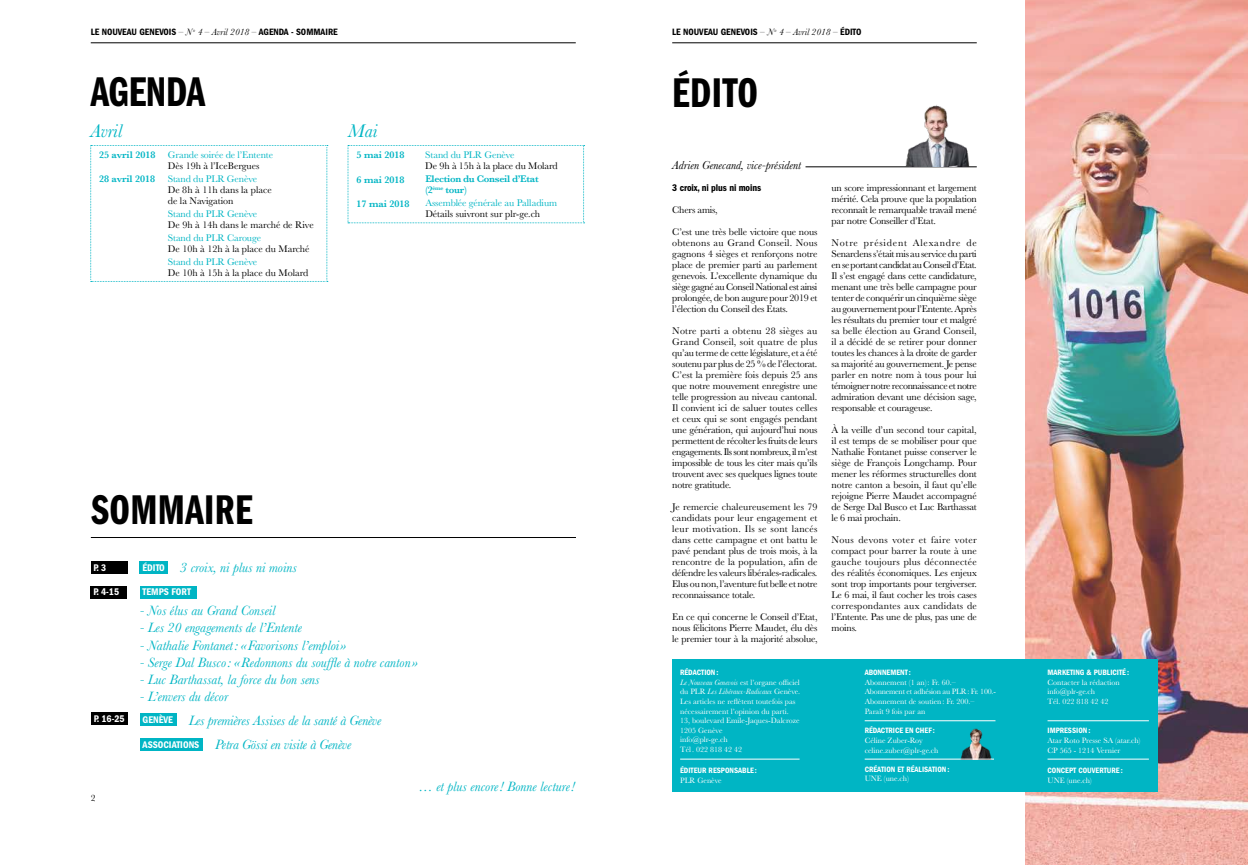
<style>
.page{position:relative;width:1248px;height:865px;background:#fff}
.page>*{position:absolute;margin:0;border:0;box-sizing:border-box;transform-origin:0 0}
.t1{font:43px "ITC Franklin Gothic Std Dm Cp";letter-spacing:.01em;color:#000}
.t2{font:italic 19px "Baskerville";color:#00b5c4}
.t3{font:italic 14px "Baskerville";color:#00b5c4}
.t4{font:italic 12px "Baskerville";color:#000}
.t5{font:10px/11px "Baskerville";letter-spacing:-.02em;color:#000;text-align:justify}
.t6{font:10px/11px "Baskerville";color:#000}
.t7{font:10px "Baskerville";letter-spacing:-.01em;color:#00b5c4}
.t8{font:10px "ITC Franklin Gothic Std Dm Cd";color:#fff}
.t9{font:600 10px "Baskerville";color:#00b5c4}
.t10{font:600 10px/11px "Baskerville";letter-spacing:-.03em;color:#00b5c4}
.t11{font:10px "ITC Franklin Gothic Std Dm Cd";letter-spacing:-.01em;color:#000}
.t12{font:9.5px "ITC Franklin Gothic Std Dm Cd";color:#000}
.t13{font:9.5px "Baskerville";color:#000}
.t14{font:8px/9.6px "Baskerville";color:#fff}
.t15{font:8px "ITC Franklin Gothic Std Dm Cd";color:#fff}
.s1{font-family:"Baskerville";font-style:italic}
.s2{font-style:italic}
</style>
<div class="page">
<img style="left:1024px;top:0;width:223px;height:865px">
<hr style="left:672px;top:43px;width:304px;height:1px;background:#000">
<svg style="left:90px;top:145px;width:238px;height:137px"></svg>
<svg style="left:348px;top:145px;width:236px;height:78px"></svg>
<hr style="left:91px;top:43px;width:484px;height:1px;background:#000">
<hr style="left:91px;top:537px;width:485px;height:1px;background:#000">
<div style="left:140px;top:738px;width:63px;height:12px;background:#00b5c4"></div>
<div style="left:140px;top:713px;width:36px;height:12px;background:#00b5c4"></div>
<div style="left:140px;top:585px;width:56px;height:13px;background:#00b5c4"></div>
<div style="left:140px;top:561px;width:28px;height:12px;background:#00b5c4"></div>
<div style="left:91px;top:561px;width:36px;height:12px;background:#000"></div>
<div style="left:90px;top:585px;width:37px;height:13px;background:#000"></div>
<div style="left:91px;top:712px;width:37px;height:13px;background:#000"></div>
<hr style="left:805px;top:167px;width:171px;height:1px;background:#000">
<div style="left:672px;top:659px;width:485px;height:132px;background:#00b5c4"></div>
<hr style="left:680px;top:759px;width:119px;height:1px;background:#fff">
<hr style="left:1047px;top:759px;width:101px;height:1px;background:#fff">
<hr style="left:1047px;top:720px;width:101px;height:1px;background:#fff">
<hr style="left:864px;top:720px;width:131px;height:1px;background:#fff">
<img style="left:960px;top:728px;width:33px;height:31px">
<hr style="left:864px;top:759px;width:129px;height:1px;background:#fff">
<img style="left:898px;top:105px;width:78px;height:62px">
<p class="t12" style="left:91px;top:26px;width:248px">LE NOUVEAU GENEVOIS <span class="s1">– N</span><sup>o</sup> <span class="s1">4 – Avril 2018 –</span> AGENDA - SOMMAIRE</p>
<p class="t12" style="left:672px;top:26px;width:191px">LE NOUVEAU GENEVOIS <span class="s1">– N</span><sup>o</sup> <span class="s1">4 – Avril 2018 –</span> ÉDITO</p>
<h1 class="t1" style="left:91px;top:68px;width:116px">AGENDA</h1>
<h2 class="t2" style="left:90px;top:118px;width:33px">Avril</h2>
<h2 class="t2" style="left:348px;top:118px;width:31px">Mai</h2>
<p class="t9" style="left:99px;top:148px;width:58px">25 avril 2018</p>
<p class="t9" style="left:356px;top:148px;width:50px">5 mai 2018</p>
<p class="t9" style="left:356px;top:172px;width:50px">6 mai 2018</p>
<p class="t9" style="left:356px;top:197px;width:55px">17 mai 2018</p>
<p class="t7" style="left:168px;top:149px;width:107px">Grande soirée de l’Entente</p>
<p class="t6" style="left:168px;top:161px;width:93px">Dès 19h à l’IceBergues</p>
<p class="t9" style="left:99px;top:172px;width:58px">28 avril 2018</p>
<p class="t7" style="left:168px;top:172px;width:91px">Stand du PLR Genève</p>
<p class="t6" style="left:168px;top:185px;width:105px">De 8h à 11h dans la place de la Navigation</p>
<p class="t7" style="left:168px;top:207px;width:91px">Stand du PLR Genève</p>
<p class="t6" style="left:168px;top:219px;width:147px">De 9h à 14h dans le marché de Rive</p>
<p class="t7" style="left:168px;top:231px;width:95px">Stand du PLR Carouge</p>
<p class="t6" style="left:168px;top:243px;width:143px">De 10h à 12h à la place du Marché</p>
<p class="t7" style="left:168px;top:255px;width:91px">Stand du PLR Genève</p>
<p class="t6" style="left:168px;top:267px;width:142px">De 10h à 15h à la place du Molard</p>
<p class="t7" style="left:425px;top:149px;width:91px">Stand du PLR Genève</p>
<p class="t5" style="left:425px;top:161px;width:134px">De 9h à 15h à la place du Molard</p>
<p class="t10" style="left:425px;top:173px;width:115px">Election du Conseil d’Etat (2<sup>ème</sup> tour)</p>
<p class="t7" style="left:425px;top:196px;width:133px">Assemblée générale au Palladium</p>
<p class="t6" style="left:425px;top:208px;width:116px">Détails suivront sur plr-ge.ch</p>
<h1 class="t1" style="left:91px;top:486px;width:163px">SOMMAIRE</h1>
<p class="t8" style="left:93px;top:561px;width:14px">P. 3</p>
<p class="t8" style="left:142px;top:561px;width:24px">ÉDITO</p>
<p class="t8" style="left:93px;top:586px;width:27px">P. 4-15</p>
<h3 class="t3" style="left:180px;top:558px;width:118px">3 croix, ni plus ni moins</h3>
<p class="t8" style="left:142px;top:586px;width:50px">TEMPS FORT</p>
<h3 class="t3" style="left:140px;top:601px;width:137px">- Nos élus au Grand Conseil</h3>
<h3 class="t3" style="left:140px;top:618px;width:164px">- Les 20 engagements de l’Entente</h3>
<h3 class="t3" style="left:140px;top:635px;width:207px">- Nathalie Fontanet : «Favorisons l’emploi»</h3>
<h3 class="t3" style="left:140px;top:652px;width:279px">- Serge Dal Busco: «Redonnons du souffle à notre canton »</h3>
<h3 class="t3" style="left:140px;top:670px;width:181px">- Luc Barthassat, la force du bon sens</h3>
<p class="t8" style="left:94px;top:713px;width:32px">P. 16-25</p>
<h3 class="t3" style="left:140px;top:687px;width:90px">- L’envers du décor</h3>
<p class="t8" style="left:142px;top:714px;width:32px">GENÈVE</p>
<h3 class="t3" style="left:189px;top:711px;width:194px">Les premières Assises de la santé à Genève</h3>
<p class="t8" style="left:142px;top:738px;width:58px">ASSOCIATIONS</p>
<h3 class="t3" style="left:215px;top:735px;width:138px">Petra Gössi en visite à Genève</h3>
<p class="t13" style="left:91px;top:791px;width:6px">2</p>
<h3 class="t3" style="left:419px;top:777px;width:157px">… et plus encore! Bonne lecture!</h3>
<h1 class="t1" style="left:672px;top:69px;width:87px">ÉDITO</h1>
<p class="t4" style="left:672px;top:157px;width:130px">Adrien Genecand, vice-président</p>
<p class="t11" style="left:672px;top:182px;width:90px">3 croix, ni plus ni moins</p>
<p class="t5" style="left:672px;top:204px;width:47px">Chers amis,</p>
<p class="t5" style="left:672px;top:226px;width:147px">C’est une très belle victoire que nous obtenons au Grand Conseil. Nous gagnons 4 sièges et renforçons notre place de premier parti au parlement genevois. L’excellente dynamique du siège gagné au Conseil National est ainsi prolongée, de bon augure pour 2019 et l’élection du Conseil des Etats.</p>
<p class="t5" style="left:672px;top:325px;width:147px">Notre parti a obtenu 28 sièges au Grand Conseil, soit quatre de plus qu’au terme de cette législature, et a été soutenu par plus de 25 % de l’électorat.<br>C’est la première fois depuis 25 ans que notre mouvement enregistre une telle progression au niveau cantonal.<br>Il convient ici de saluer toutes celles et ceux qui se sont engagés pendant une génération, qui aujourd’hui nous permettent de récolter les fruits de leurs engagements. Ils sont nombreux, il m’est impossible de tous les citer mais qu’ils trouvent avec ses quelques lignes toute notre gratitude.</p>
<p class="t5" style="left:672px;top:501px;width:147px">Je remercie chaleureusement les 79 candidats pour leur engagement et leur motivation. Ils se sont lancés dans cette campagne et ont battu le pavé pendant plus de trois mois, à la rencontre de la population, afin de défendre les valeurs libérales-radicales.<br>Elus ou non, l’aventure fut belle et notre reconnaissance totale.</p>
<p class="t5" style="left:672px;top:611px;width:147px">En ce qui concerne le Conseil d’Etat, nous félicitons Pierre Maudet, élu dès le premier tour à la majorité absolue,</p>
<p class="t15" style="left:680px;top:668px;width:40px">RÉDACTION:</p>
<p class="t14" style="left:680px;top:677px;width:122px"><span class="s2">Le Nouveau Genevois</span> est l’organe officiel du PLR <span class="s2">Les Libéraux-Radicaux</span> Genève.<br>Les articles ne reflètent toutefois pas nécessairement l’opinion du parti.<br>13, boulevard Emile-Jaques-Dalcroze<br>1205 Genève<br>info@plr-ge.ch<br>Tél. 022 818 42 42</p>
<p class="t15" style="left:680px;top:766px;width:78px">ÉDITEUR RESPONSABLE :</p>
<p class="t14" style="left:680px;top:775px;width:43px">PLR Genève</p>
<p class="t5" style="left:831px;top:182px;width:147px">un score impressionnant et largement mérité. Cela prouve que la population reconnaît le remarquable travail mené par notre Conseiller d’Etat.</p>
<p class="t5" style="left:831px;top:237px;width:147px">Notre président Alexandre de Senarclens s’était mis au service du parti en se portant candidat au Conseil d’Etat.<br>Il s’est engagé dans cette candidature, menant une très belle campagne pour tenter de conquérir un cinquième siège au gouvernement pour l’Entente. Après les résultats du premier tour et malgré sa belle élection au Grand Conseil, il a décidé de se retirer pour donner toutes les chances à la droite de garder sa majorité au gouvernement. Je pense parler en notre nom à tous pour lui témoigner notre reconnaissance et notre admiration devant une décision sage, responsable et courageuse.</p>
<p class="t5" style="left:831px;top:424px;width:147px">À la veille d’un second tour capital, il est temps de se mobiliser pour que Nathalie Fontanet puisse conserver le siège de François Longchamp. Pour mener les réformes structurelles dont notre canton a besoin, il faut qu’elle rejoigne Pierre Maudet accompagné de Serge Dal Busco et Luc Barthassat le 6 mai prochain.</p>
<p class="t5" style="left:831px;top:534px;width:147px">Nous devons voter et faire voter compact pour barrer la route à une gauche toujours plus déconnectée des réalités économiques. Les enjeux sont trop importants pour tergiverser.<br>Le 6 mai, il faut cocher les trois cases correspondantes aux candidats de l’Entente. Pas une de plus, pas une de moins.</p>
<p class="t15" style="left:864px;top:668px;width:48px">ABONNEMENT:</p>
<p class="t14" style="left:864px;top:677px;width:133px">Abonnement (1 an): Fr. 60.–<br>Abonnement et adhésion au PLR: Fr. 100.-<br>Abonnement de soutien: Fr. 200.–<br>Paraît 9 fois par an</p>
<p class="t15" style="left:864px;top:726px;width:72px">RÉDACTRICE EN CHEF :</p>
<p class="t14" style="left:864px;top:735px;width:75px">Céline Zuber-Roy celine.zuber@plr-ge.ch</p>
<p class="t15" style="left:864px;top:764px;width:86px">CRÉATION ET RÉALISATION:</p>
<p class="t14" style="left:864px;top:774px;width:46px">UNE (une.ch)</p>
<p class="t15" style="left:1047px;top:668px;width:83px">MARKETING &amp; PUBLICITÉ :</p>
<p class="t14" style="left:1047px;top:677px;width:74px">Contacter la rédaction info@plr-ge.ch<br>Tél. 022 818 42 42</p>
<p class="t15" style="left:1047px;top:726px;width:44px">IMPRESSION:</p>
<p class="t14" style="left:1047px;top:735px;width:94px">Atar Roto Presse SA (atar.ch)<br>CP 565 - 1214 Vernier</p>
<p class="t15" style="left:1047px;top:766px;width:77px">CONCEPT COUVERTURE :</p>
<p class="t14" style="left:1047px;top:775px;width:46px">UNE (une.ch)</p>
</div>
